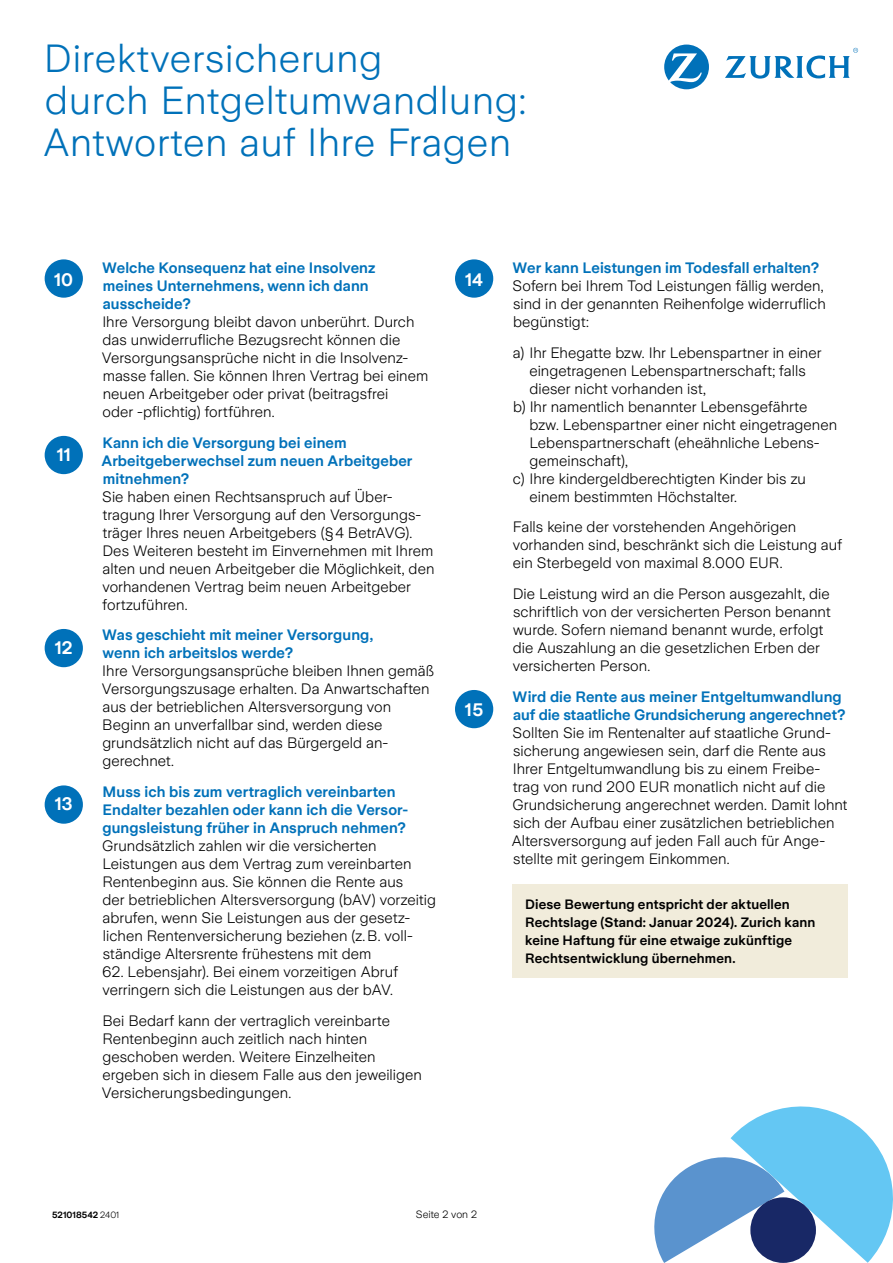
<style>
.page{position:relative;width:893px;height:1263px;background:#fff}
.page>*{position:absolute;margin:0;border:0;box-sizing:border-box;transform-origin:0 0}
.t1{font:300 39px/42px "Zurich Sans";letter-spacing:.02em;color:#0071b9}
.t2{font:600 18px "Zurich Sans";color:#fff}
.t3{font:300 15px/18px "Zurich Sans";letter-spacing:.005em;color:#000}
.t4{font:600 15px/18px "Zurich Sans";letter-spacing:.005em;color:#0071b9}
.t5{font:600 13.5px/18px "Zurich Sans";letter-spacing:.01em;color:#000}
.t6{font:300 10.5px "Zurich Sans";color:#000}
.t7{font:600 9px "Zurich Sans";color:#000}
.s1{font-weight:300}
</style>
<div class="page">
<div style="left:512px;top:884px;width:336px;height:94px;background:#f1ecdb"></div>
<svg style="left:664px;top:45px;width:45px;height:44px"></svg>
<svg style="left:725px;top:48px;width:133px;height:31px"></svg>
<div style="left:45px;top:259px;width:38px;height:39px;background:#0071b9;border-radius:50%"></div>
<div style="left:45px;top:436px;width:38px;height:38px;background:#0071b9;border-radius:50%"></div>
<div style="left:45px;top:629px;width:38px;height:38px;background:#0071b9;border-radius:50%"></div>
<div style="left:45px;top:785px;width:38px;height:39px;background:#0071b9;border-radius:50%"></div>
<div style="left:455px;top:259px;width:38px;height:39px;background:#0071b9;border-radius:50%"></div>
<div style="left:455px;top:690px;width:38px;height:38px;background:#0071b9;border-radius:50%"></div>
<svg style="left:654px;top:1106px;width:239px;height:157px"></svg>
<div style="left:750px;top:1197px;width:66px;height:66px;background:#182866;border-radius:50%"></div>
<h1 class="t1" style="left:43px;top:38px;width:484px">Direktversicherung<br>durch Entgeltumwandlung:<br>Antworten auf Ihre Fragen</h1>
<p class="t2" style="left:54px;top:269px;width:21px">10</p>
<p class="t2" style="left:57px;top:445px;width:16px">11</p>
<p class="t2" style="left:55px;top:638px;width:19px">12</p>
<p class="t2" style="left:55px;top:794px;width:19px">13</p>
<p class="t4" style="left:102px;top:259px;width:275px">Welche Konsequenz hat eine Insolvenz meines Unternehmens, wenn ich dann ausscheide?</p>
<p class="t3" style="left:102px;top:313px;width:328px">Ihre Versorgung bleibt davon unberührt. Durch das unwiderrufliche Bezugsrecht können die Versorgungsansprüche nicht in die Insolvenz&shy;masse fallen. Sie können Ihren Vertrag bei einem neuen Arbeitgeber oder privat (beitragsfrei<br>oder -pflichtig) fortführen.</p>
<p class="t4" style="left:101px;top:434px;width:313px">Kann ich die Versorgung bei einem<br>Arbeitgeberwechsel zum neuen Arbeitgeber mitnehmen?</p>
<p class="t3" style="left:102px;top:488px;width:334px">Sie haben einen Rechtsanspruch auf Über&shy;tragung Ihrer Versorgung auf den Versorgungs&shy;träger Ihres neuen Arbeitgebers (§4 BetrAVG).<br>Des Weiteren besteht im Einvernehmen mit Ihrem alten und neuen Arbeitgeber die Möglichkeit, den vorhandenen Vertrag beim neuen Arbeitgeber fortzuführen.</p>
<p class="t4" style="left:102px;top:626px;width:272px">Was geschieht mit meiner Versorgung, wenn ich arbeitslos werde?</p>
<p class="t3" style="left:102px;top:662px;width:334px">Ihre Versorgungsansprüche bleiben Ihnen gemäß Versorgungszusage erhalten. Da Anwartschaften aus der betrieblichen Altersversorgung von Beginn an unverfallbar sind, werden diese grundsätzlich nicht auf das Bürgergeld an&shy;gerechnet.</p>
<p class="t4" style="left:103px;top:783px;width:307px">Muss ich bis zum vertraglich vereinbarten<br>Endalter bezahlen oder kann ich die Versor&shy;gungsleistung früher in Anspruch nehmen?</p>
<p class="t3" style="left:102px;top:837px;width:335px">Grundsätzlich zahlen wir die versicherten Leistungen aus dem Vertrag zum vereinbarten Rentenbeginn aus. Sie können die Rente aus<br>der betrieblichen Altersversorgung (bAV) vorzeitig abrufen, wenn Sie Leistungen aus der gesetz&shy;lichen Rentenversicherung beziehen (z.B. voll&shy;ständige Altersrente frühestens mit dem</p>
<p class="t3" style="left:102px;top:963px;width:297px">62. Lebensjahr). Bei einem vorzeitigen Abruf verringern sich die Leistungen aus der bAV.</p>
<p class="t3" style="left:102px;top:1012px;width:322px">Bei Bedarf kann der vertraglich vereinbarte Rentenbeginn auch zeitlich nach hinten geschoben werden. Weitere Einzelheiten ergeben sich in diesem Falle aus den jeweiligen Versicherungsbedingungen.</p>
<p class="t2" style="left:465px;top:269px;width:19px">14</p>
<p class="t2" style="left:465px;top:700px;width:20px">15</p>
<p class="t4" style="left:513px;top:259px;width:308px">Wer kann Leistungen im Todesfall erhalten?</p>
<p class="t3" style="left:513px;top:277px;width:315px">Sofern bei Ihrem Tod Leistungen fällig werden, sind in der genannten Reihenfolge widerruflich begünstigt:</p>
<p class="t3" style="left:513px;top:344px;width:310px">a) Ihr Ehegatte bzw. Ihr Lebenspartner in einer</p>
<p class="t3" style="left:529px;top:362px;width:278px">eingetragenen Lebenspartnerschaft; falls</p>
<p class="t3" style="left:529px;top:380px;width:178px">dieser nicht vorhanden ist,</p>
<p class="t3" style="left:513px;top:398px;width:296px">b) Ihr namentlich benannter Lebensgefährte</p>
<p class="t3" style="left:529px;top:416px;width:309px">bzw. Lebenspartner einer nicht eingetragenen</p>
<p class="t3" style="left:529px;top:434px;width:292px">Lebenspartnerschaft (eheähnliche Lebens-</p>
<p class="t3" style="left:529px;top:452px;width:100px">gemeinschaft),</p>
<p class="t3" style="left:513px;top:470px;width:294px">c) Ihre kindergeldberechtigten Kinder bis zu</p>
<p class="t3" style="left:529px;top:488px;width:209px">einem bestimmten Höchstalter.</p>
<p class="t3" style="left:513px;top:518px;width:331px">Falls keine der vorstehenden Angehörigen vorhanden sind, beschränkt sich die Leistung auf ein Sterbegeld von maximal 8.000 EUR.</p>
<p class="t3" style="left:513px;top:585px;width:319px">Die Leistung wird an die Person ausgezahlt, die schriftlich von der versicherten Person benannt wurde. Sofern niemand benannt wurde, erfolgt die Auszahlung an die gesetzlichen Erben der versicherten Person.</p>
<p class="t4" style="left:513px;top:688px;width:335px">Wird die Rente aus meiner Entgeltumwandlung auf die staatliche Grundsicherung angerechnet?</p>
<p class="t3" style="left:512px;top:724px;width:337px">Sollten Sie im Rentenalter auf staatliche Grund&shy;sicherung angewiesen sein, darf die Rente aus Ihrer Entgeltumwandlung bis zu einem Freibe&shy;trag von rund 200 EUR monatlich nicht auf die Grundsicherung angerechnet werden. Damit lohnt sich der Aufbau einer zusätzlichen betrieblichen Altersversorgung auf jeden Fall auch für Ange&shy;stellte mit geringem Einkommen.</p>
<p class="t5" style="left:525px;top:896px;width:292px">Diese Bewertung entspricht der aktuellen Rechtslage (Stand: Januar 2024). Zurich kann keine Haftung für eine etwaige zukünftige Rechtsentwicklung übernehmen.</p>
<p class="t7" style="left:52px;top:1210px;width:69px">521018542 <span class="s1">2401</span></p>
<p class="t6" style="left:416px;top:1209px;width:63px">Seite 2 von 2</p>
</div>
